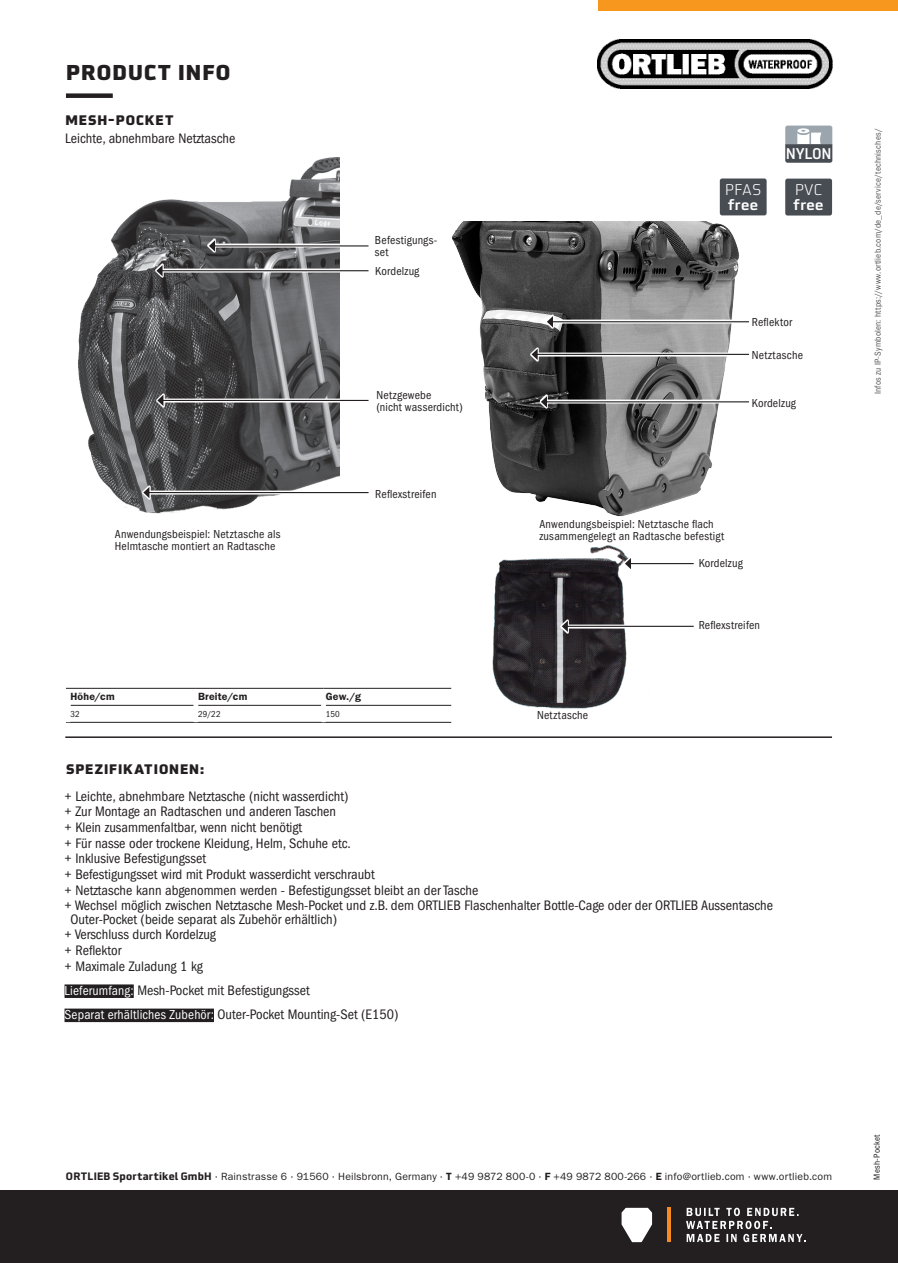
<style>
.page{position:relative;width:898px;height:1263px;background:#fff}
.page>*{position:absolute;margin:0;border:0;box-sizing:border-box;transform-origin:0 0}
.t1{font:900 21px "Utility Pro";letter-spacing:.055em;color:#231f20}
.t2{font:300 15.15px/14.7px "Utility OT";color:#fff}
.t3{font:500 15.15px/14.7px "Utility OT";letter-spacing:-.02em;color:#fff}
.t4{font:500 15.15px "Utility OT";letter-spacing:-.02em;color:#fff;scale:.9 1}
.Beschreibung{font:condensed 14.25px/13.5px "ITC Franklin Gothic Std";color:#231f20}
.Beschreibung_ohne_Aufzählung{font:condensed 14.25px "ITC Franklin Gothic Std";color:#231f20}
.Beschreibung_ohne_Aufzählungszeichen{font:condensed 14.25px "ITC Franklin Gothic Std";color:#231f20}
.t5{font:900 13.5px "Utility Pro";letter-spacing:.07em;color:#231f20}
.Beschreibungen{font:condensed 12px/11.9px "ITC Franklin Gothic Std";letter-spacing:.015em;color:#231f20}
.t6{font:10.5px "ITC Franklin Gothic Std";letter-spacing:.02em;color:#231f20}
.t7{font:600 10.5px "ITC Franklin Gothic Std";letter-spacing:.015em;color:#231f20}
.t8{font:condensed 9px "ITC Franklin Gothic Std";letter-spacing:.025em;color:#57585a}
.Version{font:condensed 9px "ITC Franklin Gothic Std";letter-spacing:.025em;color:#231f20}
.s1{font-weight:500}
.s2{font-weight:300}
.s3{font-size:13.5px;color:#fff}
.s4{font-family:"Utility OT";font-weight:700}
.s5{font-weight:600}
</style>
<div class="page">
<img style="left:597px;top:39px;width:234px;height:49px">
<div style="left:597px;top:0;width:300px;height:10px;background:#f7971d"></div>
<div style="left:0;top:1191px;width:897px;height:72px;background:#231f20"></div>
<svg style="left:621px;top:1208px;width:30px;height:34px"></svg>
<hr style="left:667px;top:1208px;width:3px;height:34px;background:#f68b1f">
<svg style="left:686px;top:1208px;width:119px;height:34px"></svg>
<hr style="left:65px;top:736px;width:766px;height:2px;background:#231f20">
<div style="left:66px;top:93px;width:47px;height:5px;background:#231f20"></div>
<img style="left:451px;top:221px;width:288px;height:295px">
<img style="left:78px;top:157px;width:261px;height:357px">
<svg style="left:156px;top:393px;width:213px;height:14px"></svg>
<hr style="left:163px;top:400px;width:205px;height:1px;background:#231f20">
<svg style="left:157px;top:395px;width:6px;height:11px"></svg>
<svg style="left:207px;top:239px;width:162px;height:14px"></svg>
<hr style="left:214px;top:245px;width:154px;height:1px;background:#231f20">
<svg style="left:209px;top:240px;width:6px;height:12px"></svg>
<svg style="left:142px;top:485px;width:227px;height:14px"></svg>
<hr style="left:149px;top:492px;width:219px;height:1px;background:#231f20">
<svg style="left:143px;top:487px;width:6px;height:11px"></svg>
<svg style="left:155px;top:264px;width:214px;height:14px"></svg>
<hr style="left:162px;top:270px;width:206px;height:1px;background:#231f20">
<svg style="left:156px;top:265px;width:6px;height:11px"></svg>
<svg style="left:530px;top:347px;width:219px;height:14px"></svg>
<hr style="left:536px;top:354px;width:212px;height:1px;background:#231f20">
<svg style="left:531px;top:349px;width:6px;height:11px"></svg>
<svg style="left:539px;top:395px;width:210px;height:14px"></svg>
<hr style="left:546px;top:401px;width:202px;height:1px;background:#231f20">
<svg style="left:540px;top:396px;width:7px;height:11px"></svg>
<svg style="left:545px;top:315px;width:204px;height:14px"></svg>
<hr style="left:552px;top:321px;width:196px;height:1px;background:#231f20">
<svg style="left:546px;top:316px;width:6px;height:11px"></svg>
<img style="left:492px;top:545px;width:135px;height:164px">
<svg style="left:560px;top:619px;width:134px;height:14px"></svg>
<hr style="left:567px;top:626px;width:126px;height:1px;background:#231f20">
<svg style="left:561px;top:621px;width:6px;height:11px"></svg>
<div style="left:623px;top:556px;width:71px;height:15px;background:#fff"></div>
<hr style="left:630px;top:563px;width:63px;height:1px;background:#231f20">
<svg style="left:624px;top:558px;width:6px;height:11px"></svg>
<div style="left:785px;top:179px;width:46px;height:36px;background:#484d54;border-radius:2px"></div>
<svg style="left:785px;top:126px;width:46px;height:37px"></svg>
<div style="left:719px;top:178px;width:47px;height:37px;background:#484d54;border-radius:2px"></div>
<div style="left:64px;top:984px;width:70px;height:14px;background:#231f20"></div>
<div style="left:64px;top:1008px;width:150px;height:14px;background:#231f20"></div>
<hr style="left:70px;top:705px;width:123px;height:1px;background:#231f20">
<hr style="left:198px;top:705px;width:123px;height:1px;background:#231f20">
<hr style="left:326px;top:705px;width:125px;height:1px;background:#231f20">
<hr style="left:66px;top:722px;width:130px;height:1px;background:#231f20">
<hr style="left:196px;top:722px;width:127px;height:1px;background:#231f20">
<hr style="left:323px;top:722px;width:128px;height:1px;background:#231f20">
<hr style="left:66px;top:688px;width:130px;height:1px;background:#231f20">
<hr style="left:196px;top:688px;width:127px;height:1px;background:#231f20">
<hr style="left:323px;top:688px;width:128px;height:1px;background:#231f20">
<h1 class="t1" style="left:66px;top:53px;width:166px">PRODUCT INFO</h1>
<p class="t5" style="left:65px;top:108px;width:110px">MESH-POCKET</p>
<p class="Beschreibung" style="left:65px;top:132px;width:172px">Leichte, abnehmbare Netztasche</p>
<p class="Beschreibungen" style="left:375px;top:234px;width:64px">Befestigungs&shy;set</p>
<p class="Beschreibungen" style="left:375px;top:265px;width:46px">Kordelzug</p>
<p class="Beschreibungen" style="left:376px;top:389px;width:88px">Netzgewebe<br>(nicht wasserdicht)</p>
<p class="Beschreibungen" style="left:375px;top:488px;width:63px">Reflexstreifen</p>
<p class="t2" style="left:724px;top:182px;width:38px">PFAS <span class="s1">free</span></p>
<p class="t4" style="left:785px;top:144px;width:52px">NYLON</p>
<p class="t3" style="left:793px;top:182px;width:32px"><span class="s2">PVC </span>free</p>
<p class="Beschreibungen" style="left:751px;top:316px;width:42px">Reflektor</p>
<p class="Beschreibungen" style="left:751px;top:349px;width:53px">Netztasche</p>
<p class="Beschreibungen" style="left:751px;top:397px;width:46px">Kordelzug</p>
<p class="Beschreibungen" style="left:115px;top:528px;width:167px">Anwendungsbeispiel: Netztasche als<br>Helmtasche montiert an Radtasche</p>
<p class="Beschreibungen" style="left:539px;top:518px;width:186px">Anwendungsbeispiel: Netztasche flach zusammengelegt an Radtasche befestigt</p>
<p class="Beschreibungen" style="left:698px;top:557px;width:46px">Kordelzug</p>
<p class="t7" style="left:70px;top:691px;width:46px">Höhe/cm</p>
<p class="t7" style="left:198px;top:691px;width:51px">Breite/cm</p>
<p class="t7" style="left:326px;top:691px;width:37px">Gew./g</p>
<p class="Version" style="left:70px;top:709px;width:11px">32</p>
<p class="Version" style="left:198px;top:709px;width:24px">29/22</p>
<p class="Version" style="left:326px;top:709px;width:15px">150</p>
<p class="t5" style="left:66px;top:757px;width:140px">SPEZIFIKATIONEN:</p>
<p class="Beschreibungen" style="left:537px;top:709px;width:53px">Netztasche</p>
<p class="Beschreibungen" style="left:698px;top:619px;width:63px">Reflexstreifen</p>
<p class="Beschreibung" style="left:64px;top:789px;width:285px">+ Leichte, abnehmbare Netztasche (nicht wasserdicht)</p>
<p class="Beschreibung" style="left:64px;top:805px;width:273px">+ Zur Montage an Radtaschen und anderen Taschen</p>
<p class="Beschreibung" style="left:64px;top:821px;width:239px">+ Klein zusammenfaltbar, wenn nicht benötigt</p>
<p class="Beschreibung" style="left:64px;top:836px;width:288px">+ Für nasse oder trockene Kleidung, Helm, Schuhe etc.</p>
<p class="Beschreibung" style="left:64px;top:852px;width:143px">+ Inklusive Befestigungsset</p>
<p class="Beschreibung" style="left:64px;top:867px;width:311px">+ Befestigungsset wird mit Produkt wasserdicht verschraubt</p>
<p class="Beschreibung" style="left:64px;top:883px;width:415px">+ Netztasche kann abgenommen werden - Befestigungsset bleibt an der Tasche</p>
<p class="Beschreibung" style="left:70px;top:899px;width:704px;text-indent:-6px">+ Wechsel möglich zwischen Netztasche Mesh-Pocket und z.B. dem ORTLIEB Flaschenhalter Bottle-Cage oder der ORTLIEB Aussentasche<br>Outer-Pocket (beide separat als Zubehör erhältlich)</p>
<p class="Beschreibung" style="left:64px;top:928px;width:153px">+ Verschluss durch Kordelzug</p>
<p class="Beschreibung" style="left:64px;top:943px;width:58px">+ Reflektor</p>
<p class="Beschreibung" style="left:64px;top:959px;width:140px">+ Maximale Zuladung 1 kg</p>
<p class="Beschreibung_ohne_Aufzählungszeichen" style="left:64px;top:982px;width:246px"><span class="s3">Lieferumfang:</span> Mesh-Pocket mit Befestigungsset</p>
<p class="Beschreibung_ohne_Aufzählung" style="left:64px;top:1006px;width:335px"><span class="s3">Separat erhältliches Zubehör:</span> Outer-Pocket Mounting-Set (E150)</p>
<p class="t8" style="left:872px;top:394px;width:267px;rotate:-90deg">Infos zu IP-Symbolen: https://www.ortlieb.com/de_de/service/technisches/</p>
<p class="t6" style="left:66px;top:1170px;width:767px"><span class="s4">ORTLIEB Sportartikel GmbH</span> · Rainstrasse 6 · 91560 · Heilsbronn, Germany · <span class="s5">T</span> +49 9872 800-0 · <span class="s5">F</span> +49 9872 800-266 · <span class="s5">E</span> info@ortlieb.com · www.ortlieb.com</p>
<p class="Version" style="left:871px;top:1179px;width:47px;rotate:-90deg">Mesh-Pocket</p>
</div>
